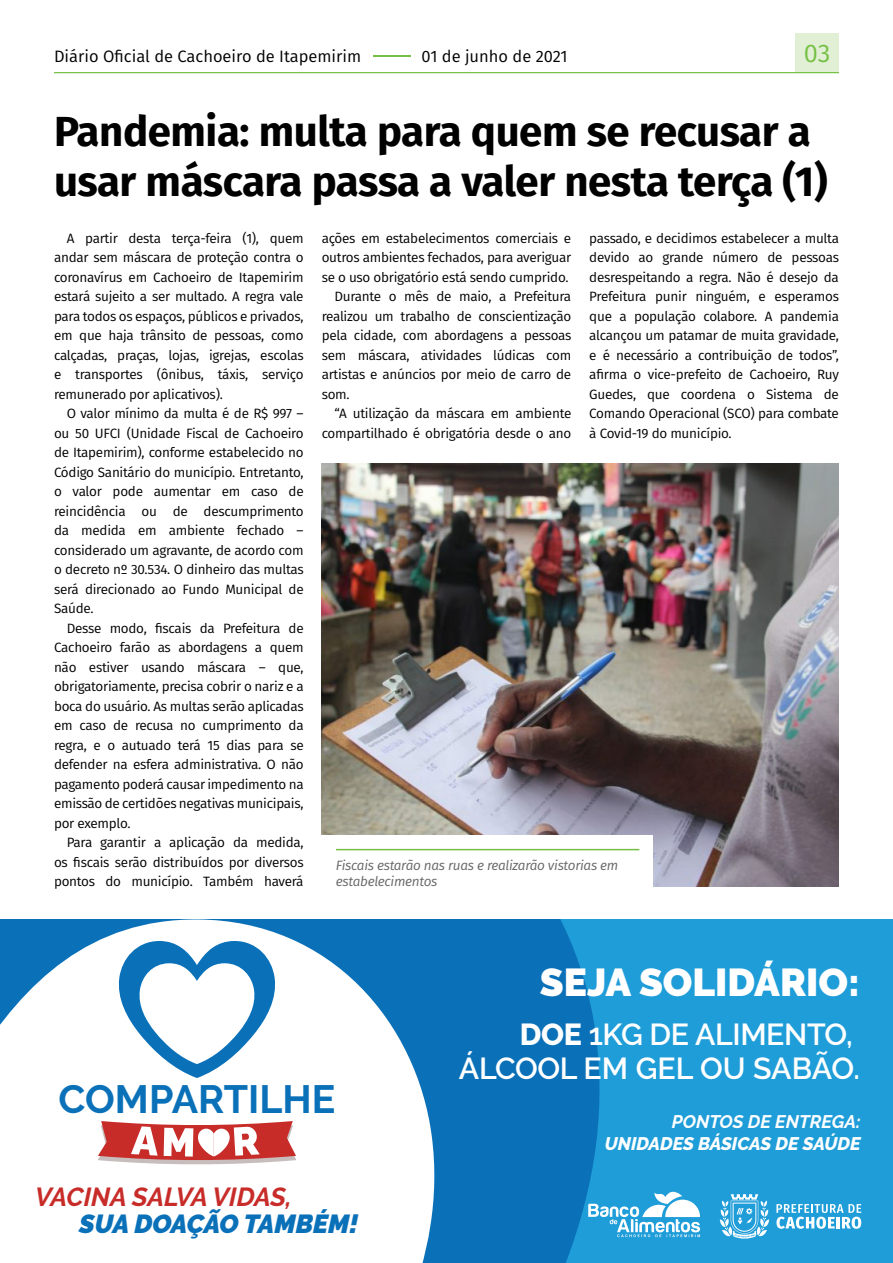
<style>
.page{position:relative;width:893px;height:1263px;background:#fff}
.page>*{position:absolute;margin:0;border:0;box-sizing:border-box;transform-origin:0 0}
.t1{font:700 42px/50.4px "Fira Sans";letter-spacing:-.01em;color:#000}
.t2{font:700 39.3px "Raleway";color:#0a71b9}
.t3{font:900 38.7px "Raleway";color:#fff}
.t4{font:600 30.3px/33.6px "Raleway";letter-spacing:-.01em;color:#fff;text-align:right}
.t5{font:italic 700 26.1px "Raleway";letter-spacing:-.01em;color:#c72c29}
.t6{font:italic 900 26.1px "Raleway";letter-spacing:-.005em;color:#0a71b9}
.t7{font:25.5px "Fira Sans";color:#75c044}
.t8{font:italic 800 18.15px "Raleway";color:#fff}
.t9{font:italic 700 18.15px "Raleway";color:#fff}
.t10{font:16.5px "Fira Sans";color:#000}
.t11{font:13.5px/19.5px "Fira Sans";letter-spacing:-.02em;color:#000;text-align:justify}
.t12{font:italic 13.5px/16.6px "Fira Sans";letter-spacing:-.02em;color:#666668}
.s1{color:#75c044}
.s2{font-weight:800}
</style>
<div class="page">
<div style="left:795px;top:33px;width:44px;height:40px;background:#e1efd4"></div>
<hr style="left:54px;top:72px;width:785px;height:1px;background:#75c044">
<img style="left:322px;top:463px;width:517px;height:423px">
<div style="left:321px;top:836px;width:331px;height:54px;background:#fff"></div>
<hr style="left:336px;top:849px;width:303px;height:1px;background:#75c044">
<div style="left:0;top:919px;width:893px;height:344px;background:#1f9dd9"></div>
<svg style="left:0;top:919px;width:600px;height:344px;background:#95c2e1"></svg>
<svg style="left:117px;top:941px;width:160px;height:137px;background:#afd0e8"></svg>
<svg style="left:97px;top:1121px;width:199px;height:43px;background:#dc8c8a"></svg>
<svg style="left:776px;top:1204px;width:85px;height:25px"></svg>
<svg style="left:720px;top:1194px;width:49px;height:45px"></svg>
<svg style="left:588px;top:1186px;width:112px;height:51px"></svg>
<p class="t10" style="left:54px;top:43px;width:515px">Diário Oficial de Cachoeiro de Itapemirim <span class="s1">–</span>01 de junho de 2021</p>
<h3 class="t7" style="left:804px;top:34px;width:28px">03</h3>
<h1 class="t1" style="left:54px;top:103px;width:775px">Pandemia: multa para quem se recusar a usar máscara passa a valer nesta terça (1)</h1>
<p class="t11" style="left:54px;top:228px;width:251px;text-indent:13px">A partir desta terça-feira (1), quem andar sem máscara de proteção contra o coronavírus em Cachoeiro de Itapemirim estará sujeito a ser multado. A regra vale para todos os espaços, públicos e privados, em que haja trânsito de pessoas, como calçadas, praças, lojas, igrejas, escolas e transportes (ônibus, táxis, serviço remunerado por aplicativos).</p>
<p class="t11" style="left:54px;top:403px;width:251px;text-indent:13px">O valor mínimo da multa é de R$ 997 – ou 50 UFCI (Unidade Fiscal de Cachoeiro de Itapemirim), conforme estabelecido no Código Sanitário do município. Entretanto, o valor pode aumentar em caso de reincidência ou de descumprimento da medida em ambiente fechado – considerado um agravante, de acordo com o decreto nº 30.534. O dinheiro das multas será direcionado ao Fundo Municipal de Saúde.</p>
<p class="t11" style="left:54px;top:618px;width:251px;text-indent:13px">Desse modo, fiscais da Prefeitura de Cachoeiro farão as abordagens a quem não estiver usando máscara – que, obrigatoriamente, precisa cobrir o nariz e a boca do usuário. As multas serão aplicadas em caso de recusa no cumprimento da regra, e o autuado terá 15 dias para se defender na esfera administrativa. O não pagamento poderá causar impedimento na emissão de certidões negativas municipais, por exemplo.</p>
<p class="t11" style="left:54px;top:832px;width:251px;text-indent:13px">Para garantir a aplicação da medida, os fiscais serão distribuídos por diversos pontos do município. Também haverá</p>
<p class="t11" style="left:589px;top:228px;width:251px">passado, e decidimos estabelecer a multa devido ao grande número de pessoas desrespeitando a regra. Não é desejo da Prefeitura punir ninguém, e esperamos que a população colabore. A pandemia alcançou um patamar de muita gravidade, e é necessário a contribuição de todos”, afirma o vice-prefeito de Cachoeiro, Ruy Guedes, que coordena o Sistema de Comando Operacional (SCO) para combate à Covid-19 do município.</p>
<p class="t11" style="left:322px;top:228px;width:251px">ações em estabelecimentos comerciais e</p>
<p class="t11" style="left:322px;top:248px;width:251px">outros ambientes fechados, para averiguar</p>
<p class="t11" style="left:322px;top:267px;width:248px">se o uso obrigatório está sendo cumprido.</p>
<p class="t11" style="left:334px;top:287px;width:238px">Durante o mês de maio, a Prefeitura</p>
<p class="t11" style="left:322px;top:306px;width:251px">realizou um trabalho de conscientização</p>
<p class="t11" style="left:322px;top:325px;width:251px">pela cidade, com abordagens a pessoas</p>
<p class="t11" style="left:322px;top:345px;width:251px">sem máscara, atividades lúdicas com</p>
<p class="t11" style="left:322px;top:364px;width:251px">artistas e anúncios por meio de carro de</p>
<p class="t11" style="left:322px;top:384px;width:30px">som.</p>
<p class="t11" style="left:334px;top:403px;width:238px">“A utilização da máscara em ambiente</p>
<p class="t11" style="left:322px;top:423px;width:251px">compartilhado é obrigatória desde o ano</p>
<p class="t12" style="left:336px;top:856px;width:284px">Fiscais estarão nas ruas e realizarão vistorias em estabelecimentos</p>
<h2 class="t2" style="left:59px;top:1077px;width:278px">COMPARTILHE</h2>
<h3 class="t5" style="left:35px;top:1182px;width:258px">VACINA SALVA VIDAS,</h3>
<h3 class="t6" style="left:79px;top:1209px;width:281px">SUA DOAÇÃO TAMBÉM!</h3>
<h3 class="t3" style="left:540px;top:959px;width:322px">SEJA SOLIDÁRIO:</h3>
<h3 class="t4" style="left:459px;top:1017px;width:403px"><span class="s2">DOE</span> 1KG DE ALIMENTO,<br>ÁLCOOL EM GEL OU SABÃO.</h3>
<h3 class="t9" style="left:672px;top:1111px;width:190px">PONTOS DE ENTREGA:</h3>
<h3 class="t8" style="left:605px;top:1132px;width:257px">UNIDADES BÁSICAS DE SAÚDE</h3>
</div>
